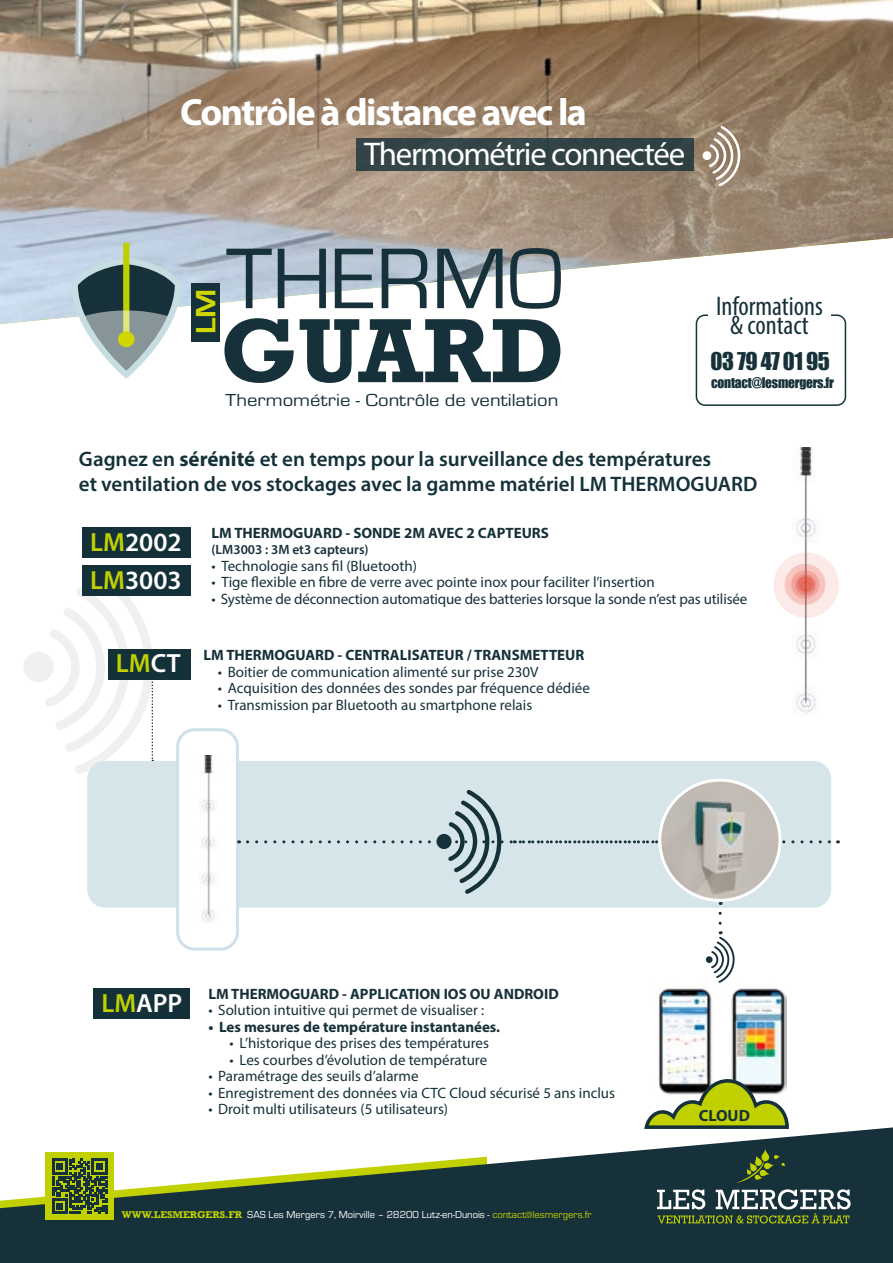
<style>
.page{position:relative;width:893px;height:1263px;background:#fff}
.page>*{position:absolute;margin:0;border:0;box-sizing:border-box;transform-origin:0 0}
.t1{font:700 92.7px "Rockwell";color:#17313a}
.t2{font:89.25px "Eurostile";color:#17313a}
.t3{font:700 37.95px "Myriad Pro";letter-spacing:-.04em;color:#fff}
.t4{font:32.85px "Myriad Pro";letter-spacing:-.04em;color:#fff}
.t5{font:700 28.8px "Eurostile";color:#cfd600;scale:1.13 1}
.t6{font:condensed 27px/19.5px "Myriad Pro";color:#17313a;text-align:center}
.t7{font:600 26.4px/38.7px "Myriad Pro";color:#fff}
.t8{font:600 26.4px "Myriad Pro";color:#c1d100}
.t9{font:22.5px "Impact";letter-spacing:-.02em;color:#17313a}
.t10{font:600 21px/25.2px "Myriad Pro";color:#14313a}
.t11{font:18px "Eurostile";color:#17313a;scale:1.15 1}
.t12{font:700 16.2px "Myriad Pro";color:#17313a}
.t13{font:15px "Myriad Pro";color:#17313a}
.t14{font:700 15px "Myriad Pro";color:#17313a}
.t15{font:600 13.5px "Myriad Pro";color:#17313a}
.t16{font:13.5px "Impact";letter-spacing:-.02em;color:#17313a}
.t17{font:10.5px "Eurostile";color:#fff}
.s1{font-weight:700}
.s2{color:#c1d100}
.s3{color:#fff}
.s4{font-family:"Rockwell";font-weight:700;font-size:10.05px;color:#c1d100}
</style>
<div class="page">
<svg style="left:0;top:1127px;width:893px;height:136px;fill:#17313a"></svg>
<svg style="left:761px;top:1148px;width:8px;height:13px"></svg>
<svg style="left:736px;top:1155px;width:50px;height:28px"></svg>
<svg style="left:657px;top:1189px;width:194px;height:34px"></svg>
<img style="left:0;top:0;width:893px;height:324px">
<div style="left:23px;top:652px;width:31px;height:30px;background:#f0f0f0;border-radius:50%"></div>
<div style="left:108px;top:649px;width:83px;height:30px;background:#14313a"></div>
<div style="left:696px;top:314px;width:150px;height:92px;border:2px solid #17313a;border-radius:9px"></div>
<div style="left:709px;top:309px;width:122px;height:14px;background:#fff"></div>
<div style="left:83px;top:527px;width:108px;height:31px;background:#14313a"></div>
<div style="left:83px;top:566px;width:108px;height:30px;background:#14313a"></div>
<svg style="left:46px;top:566px;width:107px;height:208px"></svg>
<div style="left:45px;top:1152px;width:69px;height:68px;background:#c1d100"></div>
<svg style="left:52px;top:1159px;width:55px;height:55px"></svg>
<div style="left:87px;top:761px;width:744px;height:147px;background:#d5e5e9;border-radius:18px"></div>
<div style="left:178px;top:730px;width:59px;height:219px;background:#fff;border-radius:17px"></div>
<img style="left:201px;top:755px;width:14px;height:168px">
<div style="left:176px;top:728px;width:63px;height:222px;border:3px solid #d0e0ea;border-radius:17px"></div>
<div style="left:192px;top:283px;width:28px;height:59px;background:#17313a"></div>
<div style="left:123px;top:242px;width:6px;height:102px;background:#bdd000"></div>
<svg style="left:72px;top:258px;width:109px;height:121px"></svg>
<div style="left:118px;top:331px;width:17px;height:16px;background:#cfd600;border-radius:50%"></div>
<img style="left:795px;top:447px;width:21px;height:266px">
<svg style="left:773px;top:552px;width:66px;height:66px;background:#f6d6d2"></svg>
<svg style="left:798px;top:576px;width:16px;height:16px"></svg>
<img style="left:659px;top:988px;width:127px;height:89px">
<div style="left:94px;top:988px;width:96px;height:30px;background:#14313a"></div>
<div style="left:706px;top:956px;width:7px;height:7px;background:#17313a;border-radius:50%"></div>
<svg style="left:711px;top:913px;width:24px;height:70px"></svg>
<img style="left:660px;top:780px;width:120px;height:120px;border-radius:60px">
<svg style="left:642px;top:1077px;width:149px;height:54px"></svg>
<svg style="left:247px;top:789px;width:591px;height:105px"></svg>
<div style="left:436px;top:834px;width:16px;height:15px;background:#17313a;border-radius:50%"></div>
<div style="left:357px;top:139px;width:337px;height:32px;background:#324345"></div>
<svg style="left:709px;top:126px;width:32px;height:60px"></svg>
<div style="left:702px;top:151px;width:9px;height:9px;background:#fff;border-radius:50%"></div>
<h3 class="t3" style="left:180px;top:88px;width:408px">Contrôle à distance avec la</h3>
<h3 class="t4" style="left:364px;top:133px;width:323px">Thermométrie connectée</h3>
<h3 class="t5" style="left:190px;top:334px;width:42px;rotate:-90deg">LM</h3>
<h2 class="t2" style="left:226px;top:231px;width:338px">THERMO</h2>
<h1 class="t1" style="left:220px;top:295px;width:347px">GUARD</h1>
<p class="t11" style="left:225px;top:388px;width:291px">Thermométrie - Contrôle de ventilation</p>
<h3 class="t6" style="left:716px;top:296px;width:108px">Informations &amp; contact</h3>
<h3 class="t9" style="left:710px;top:343px;width:121px">03 79 47 01 95</h3>
<p class="t16" style="left:711px;top:372px;width:124px">contact@lesmergers.fr</p>
<h3 class="t10" style="left:79px;top:446px;width:680px">Gagnez en <span class="s1">sérénité</span> et en temps pour la surveillance des températures<br>et ventilation de vos stockages avec la gamme matériel LM THERMOGUARD</h3>
<h3 class="t7" style="left:90px;top:522px;width:93px"><span class="s2">LM</span>2002<br><span class="s2">LM</span>3003</h3>
<h3 class="t8" style="left:116px;top:647px;width:66px">LM<span class="s3">CT</span></h3>
<p class="t14" style="left:212px;top:523px;width:339px">LM THERMOGUARD - SONDE 2M AVEC 2 CAPTEURS</p>
<p class="t15" style="left:212px;top:541px;width:159px">(LM3003 : 3M et3 capteurs)</p>
<p class="t13" style="left:212px;top:556px;width:207px">• Technologie sans fil (Bluetooth)</p>
<p class="t13" style="left:212px;top:573px;width:445px">• Tige flexible en fibre de verre avec pointe inox pour faciliter l’insertion</p>
<p class="t13" style="left:212px;top:589px;width:537px">• Système de déconnection automatique des batteries lorsque la sonde n’est pas utilisée</p>
<p class="t14" style="left:204px;top:645px;width:382px">LM THERMOGUARD - CENTRALISATEUR / TRANSMETTEUR</p>
<p class="t13" style="left:218px;top:662px;width:322px">• Boitier de communication alimenté sur prise 230V</p>
<p class="t13" style="left:218px;top:679px;width:373px">• Acquisition des données des sondes par fréquence dédiée</p>
<p class="t13" style="left:218px;top:695px;width:316px">• Transmission par Bluetooth au smartphone relais</p>
<h3 class="t7" style="left:101px;top:983px;width:83px"><span class="s2">LM</span>APP</h3>
<p class="t14" style="left:208px;top:984px;width:352px">LM THERMOGUARD - APPLICATION IOS OU ANDROID</p>
<p class="t13" style="left:208px;top:1001px;width:277px">• Solution intuitive qui permet de visualiser :</p>
<p class="t14" style="left:208px;top:1017px;width:293px">• Les mesures de température instantanées.</p>
<p class="t13" style="left:230px;top:1034px;width:261px">• L’historique des prises des températures</p>
<p class="t13" style="left:230px;top:1050px;width:259px">• Les courbes d’évolution de température</p>
<p class="t13" style="left:208px;top:1067px;width:212px">• Paramétrage des seuils d’alarme</p>
<p class="t13" style="left:208px;top:1083px;width:408px">• Enregistrement des données via CTC Cloud sécurisé 5 ans inclus</p>
<p class="t13" style="left:208px;top:1100px;width:241px">• Droit multi utilisateurs (5 utilisateurs)</p>
<p class="t12" style="left:699px;top:1105px;width:53px">CLOUD</p>
<p class="t17" style="left:122px;top:1207px;width:471px"><span class="s4">WWW.LESMERGERS.FR</span> SAS Les Mergers 7, Moirville – 28200 Lutz-en-Dunois - <span class="s2">contact@lesmergers.fr</span></p>
</div>
